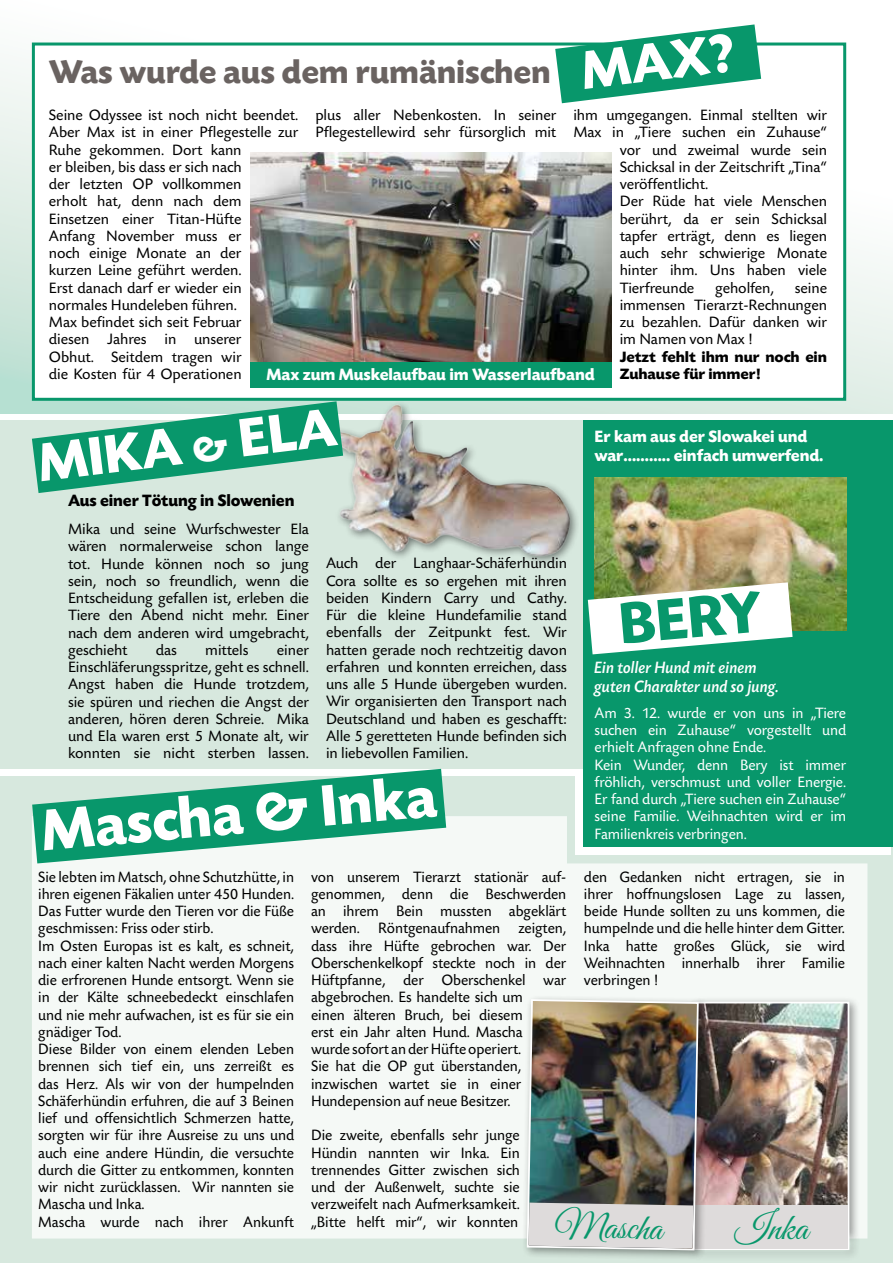
<style>
.page{position:relative;width:893px;height:1263px;background:#fff}
.page>*{position:absolute;margin:0;border:0;box-sizing:border-box;transform-origin:0 0}
.t1{font:700 61.35px "Today SB";color:#fff}
.t2{font:700 61.35px "Today SB";color:#08976b}
.t3{font:700 57px "Today SB";color:#fff}
.t4{font:37.5px "Great Vibes";color:#08976b}
.t5{font:700 34.5px "Today SB";letter-spacing:-.005em;color:#6a6361}
.t6{font:700 17.25px/18.8px "Today SB";letter-spacing:-.005em;color:#fff}
.t7{font:17.25px/18.8px "Today SB Med Ita";letter-spacing:-.005em;color:#fff}
.t8{font:700 17.25px "Today SB";letter-spacing:-.005em;color:#000}
.t9{font:15.75px/17.2px "Today SB";letter-spacing:-.005em;color:#000;text-align:justify}
.t10{font:15.75px/17.2px "Today SB";letter-spacing:-.005em;color:#fff}
.t11{font:700 15.75px "Today SB";letter-spacing:-.005em;color:#000}
.s1{font-size:40.5px}
</style>
<div class="page">
<div style="left:0;top:776px;width:893px;height:487px;background:#d7e8de"></div>
<div style="left:575px;top:774px;width:316px;height:81px;background:#fff"></div>
<div style="left:0;top:420px;width:891px;height:349px;background:#d7e8de"></div>
<svg style="left:0;top:42px;width:893px;height:372px"></svg>
<div style="left:32px;top:43px;width:814px;height:358px;background:#fff;border:3px solid #08976b"></div>
<svg style="left:555px;top:24px;width:206px;height:79px"></svg>
<div style="left:250px;top:359px;width:361px;height:29px;background:#08976b"></div>
<img style="left:250px;top:152px;width:361px;height:210px">
<img style="left:202px;top:397px;width:394px;height:210px">
<svg style="left:32px;top:401px;width:311px;height:92px"></svg>
<div style="left:584px;top:420px;width:309px;height:427px;background:#08976b"></div>
<img style="left:595px;top:477px;width:251px;height:154px">
<svg style="left:588px;top:582px;width:205px;height:72px"></svg>
<div style="left:32px;top:816px;width:835px;height:422px;background:#f5f9f6"></div>
<svg style="left:32px;top:769px;width:414px;height:94px"></svg>
<div style="left:688px;top:996px;width:173px;height:265px;background:#000;opacity:.4"></div>
<img style="left:709px;top:1005px;width:137px;height:200px">
<div style="left:693px;top:1002px;width:156px;height:248px;border:2px solid #fff"></div>
<div style="left:695px;top:1205px;width:153px;height:43px;background:#dedbdb"></div>
<div style="left:522px;top:994px;width:187px;height:267px;background:#000;opacity:.4"></div>
<img style="left:526px;top:998px;width:174px;height:253px">
<h3 class="t5" style="left:49px;top:53px;width:503px">Was wurde aus dem rumänischen</h3>
<h2 class="t3" style="left:578px;top:40px;width:156px;rotate:-7deg">MAX?</h2>
<p class="t9" style="left:49px;top:107px;width:251px;text-align:left">Seine Odyssee ist noch nicht beendet.<br>Aber Max ist in einer Pflegestelle zur<br>Ruhe gekommen. Dort kann<br>er bleiben, bis dass er sich nach<br>der letzten OP vollkommen<br>erholt hat, denn nach dem<br>Einsetzen einer Titan-Hüfte<br>Anfang November muss er<br>noch einige Monate an der<br>kurzen Leine geführt werden.<br>Erst danach darf er wieder ein normales Hundeleben führen.<br>Max befindet sich seit Februar<br>diesen Jahres in unserer<br>Obhut. Seitdem tragen wir<br>die Kosten für 4 Operationen</p>
<p class="t9" style="left:315px;top:107px;width:242px">plus aller Nebenkosten. In seiner<br>Pflegestellewird sehr fürsorglich mit</p>
<p class="t9" style="left:573px;top:107px;width:255px">ihm umgegangen. Einmal stellten wir</p>
<p class="t9" style="left:573px;top:124px;width:255px">Max in „Tiere suchen ein Zuhause“</p>
<p class="t9" style="left:620px;top:142px;width:209px">vor und zweimal wurde sein</p>
<p class="t9" style="left:620px;top:159px;width:209px">Schicksal in der Zeitschrift „Tina“</p>
<p class="t9" style="left:620px;top:176px;width:90px">veröffentlicht.</p>
<p class="t9" style="left:620px;top:193px;width:209px">Der Rüde hat viele Menschen</p>
<p class="t9" style="left:620px;top:211px;width:209px">berührt, da er sein Schicksal</p>
<p class="t9" style="left:620px;top:228px;width:209px">tapfer erträgt, denn es liegen</p>
<p class="t9" style="left:620px;top:245px;width:209px">auch sehr schwierige Monate</p>
<p class="t9" style="left:620px;top:262px;width:209px">hinter ihm. Uns haben viele</p>
<p class="t9" style="left:620px;top:280px;width:76px">Tierfreunde</p>
<p class="t9" style="left:715px;top:280px;width:60px">geholfen,</p>
<p class="t9" style="left:620px;top:280px;width:209px;text-indent:175px">seine immensen Tierarzt-Rechnungen zu bezahlen. Dafür danken wir im Namen von Max !</p>
<p class="t11" style="left:620px;top:348px;width:209px">Jetzt fehlt ihm nur noch ein</p>
<p class="t6" style="left:267px;top:365px;width:330px">Max zum Muskelaufbau im Wasserlaufband</p>
<p class="t11" style="left:620px;top:365px;width:142px">Zuhause für immer!</p>
<h2 class="t3" style="left:34px;top:432px;width:302px;rotate:-7deg">Mika <span class="s1">&amp;</span> ELA</h2>
<p class="t8" style="left:68px;top:491px;width:228px">Aus einer Tötung in Slowenien</p>
<p class="t9" style="left:68px;top:521px;width:242px">Mika und seine Wurfschwester Ela wären normalerweise schon lange tot. Hunde können noch so jung sein, noch so freundlich, wenn die Entscheidung gefallen ist, erleben die Tiere den Abend nicht mehr. Einer nach dem anderen wird umgebracht, geschieht</p>
<p class="t9" style="left:156px;top:642px;width:23px">das</p>
<p class="t9" style="left:205px;top:642px;width:45px">mittels</p>
<p class="t9" style="left:68px;top:642px;width:242px;text-indent:209px">einer Einschläferungsspritze, geht es schnell.<br>Angst haben die Hunde trotzdem, sie spüren und riechen die Angst der anderen, hören deren Schreie. Mika und Ela waren erst 5 Monate alt, wir konnten sie nicht sterben lassen.</p>
<p class="t9" style="left:326px;top:555px;width:242px">Auch der Langhaar-Schäferhündin Cora sollte es so ergehen mit ihren beiden Kindern Carry und Cathy.<br>Für die kleine Hundefamilie stand ebenfalls der Zeitpunkt fest. Wir hatten gerade noch rechtzeitig davon erfahren und konnten erreichen, dass uns alle 5 Hunde übergeben wurden.<br>Wir organisierten den Transport nach Deutschland und haben es geschafft:<br>Alle 5 geretteten Hunde befinden sich in liebevollen Familien.</p>
<h1 class="t1" style="left:38px;top:798px;width:398px;rotate:-5deg">Mascha &amp; Inka</h1>
<p class="t6" style="left:595px;top:428px;width:230px">Er kam aus der Slowakei und war……….. einfach umwerfend.</p>
<h1 class="t2" style="left:616px;top:591px;width:145px;rotate:-5deg">Bery</h1>
<p class="t7" style="left:595px;top:659px;width:186px">Ein toller Hund mit einem guten Charakter und so jung.</p>
<p class="t10" style="left:595px;top:705px;width:253px">Am 3. 12. wurde er von uns in „Tiere suchen ein Zuhause“ vorgestellt und erhielt Anfragen ohne Ende.<br>Kein Wunder, denn Bery ist immer fröhlich, verschmust und voller Energie.<br>Er fand durch „Tiere suchen ein Zuhause“ seine Familie. Weihnachten wird er im Familienkreis verbringen.</p>
<p class="t9" style="left:38px;top:868px;width:257px;text-align:left">Sie lebten im Matsch, ohne Schutzhütte, in ihren eigenen Fäkalien unter 450 Hunden.<br>Das Futter wurde den Tieren vor die Füße geschmissen: Friss oder stirb.<br>Im Osten Europas ist es kalt, es schneit, nach einer kalten Nacht werden Morgens die erfrorenen Hunde entsorgt. Wenn sie in der Kälte schneebedeckt einschlafen und nie mehr aufwachen, ist es für sie ein gnädiger Tod.<br>Diese Bilder von einem elenden Leben brennen sich tief ein, uns zerreißt es das Herz. Als wir von der humpelnden Schäferhündin erfuhren, die auf 3 Beinen lief und offensichtlich Schmerzen hatte, sorgten wir für ihre Ausreise zu uns und auch eine andere Hündin, die versuchte durch die Gitter zu entkommen, konnten wir nicht zurücklassen. Wir nannten sie Mascha und Inka.<br>Mascha wurde nach ihrer Ankunft</p>
<p class="t9" style="left:311px;top:868px;width:257px;text-align:left">von unserem Tierarzt stationär auf&shy;genommen, denn die Beschwerden an ihrem Bein mussten abgeklärt werden. Röntgenaufnahmen zeigten, dass ihre Hüfte gebrochen war. Der Oberschenkelkopf steckte noch in der Hüftpfanne, der Oberschenkel war abgebrochen. Es handelte sich um<br>einen älteren Bruch, bei diesem<br>erst ein Jahr alten Hund. Mascha<br>wurde sofort an der Hüfte operiert.<br>Sie hat die OP gut überstanden, inzwischen wartet sie in einer Hundepension auf neue Besitzer.</p>
<p class="t9" style="left:584px;top:868px;width:263px">den Gedanken nicht ertragen, sie in ihrer hoffnungslosen Lage zu lassen, beide Hunde sollten zu uns kommen, die humpelnde und die helle hinter dem Gitter.<br>Inka hatte großes Glück, sie wird Weihnachten innerhalb ihrer Familie verbringen !</p>
<p class="t9" style="left:311px;top:1127px;width:210px">Die zweite, ebenfalls sehr junge Hündin nannten wir Inka. Ein trennendes Gitter zwischen sich und der Außenwelt, suchte sie verzweifelt nach Aufmerksamkeit. „Bitte helft mir“, wir konnten</p>
<h3 class="t4" style="left:555px;top:1205px;width:109px;rotate:1deg">Mascha</h3>
<h3 class="t4" style="left:735px;top:1207px;width:75px">Inka</h3>
</div>
